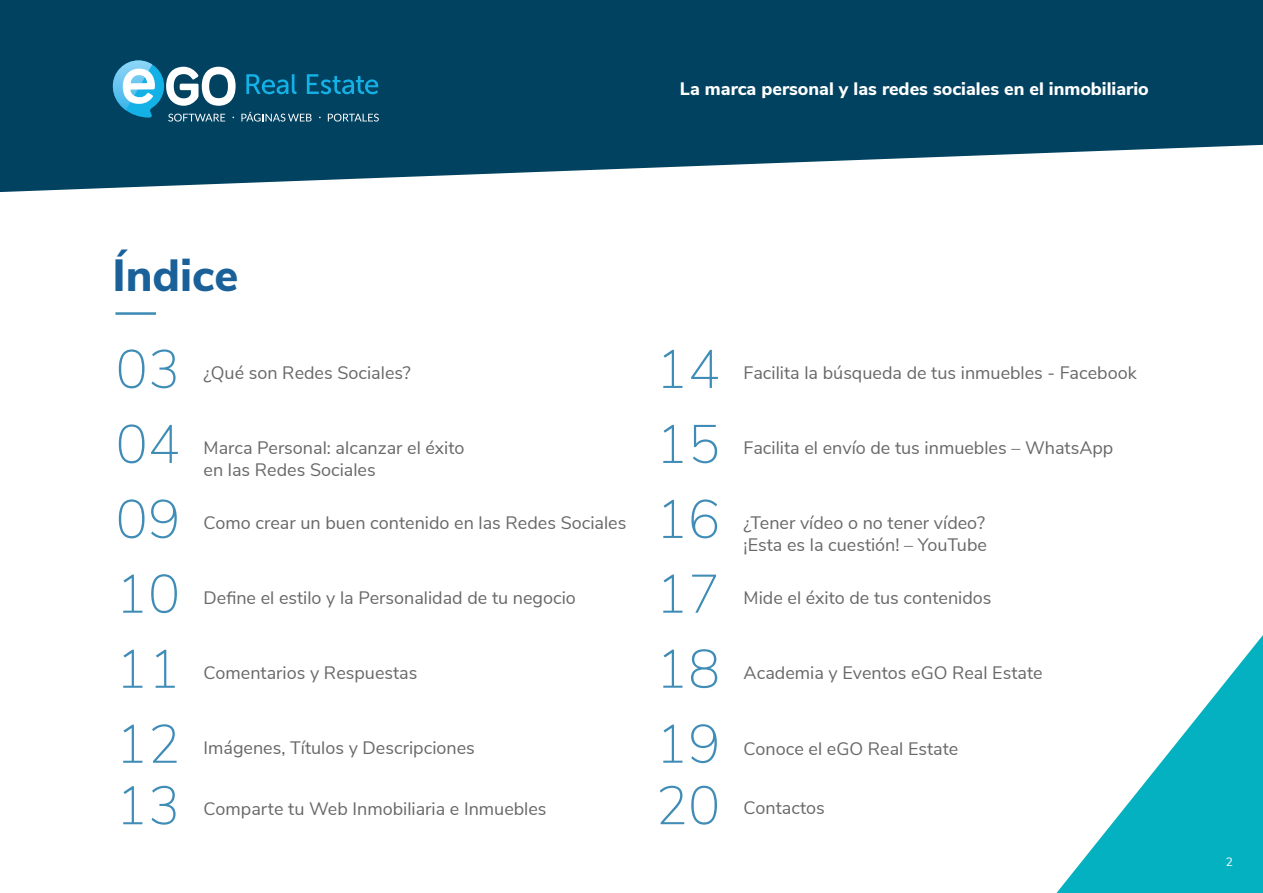
<style>
.page{position:relative;width:1263px;height:893px;background:#fff}
.page>*{position:absolute;margin:0;border:0;box-sizing:border-box;transform-origin:0 0}
.t1{font:200 54px/75px "Nunito Sans";color:#3f8cb7}
.t2{font:800 45px "Nunito Sans";color:#1a6199}
.t3{font:18px/21.6px "Nunito Sans";color:#696869}
.t4{font:800 18px "Nunito Sans";color:#fff}
.t5{font:12px "Nunito Sans";color:#fff}
</style>
<div class="page">
<svg style="left:1056px;top:635px;width:207px;height:258px"></svg>
<svg style="left:0;top:0;width:1263px;height:192px;background:#215a74"></svg>
<svg style="left:113px;top:60px;width:266px;height:62px;background:#2e708d"></svg>
<hr style="left:115px;top:312px;width:41px;height:3px;background:#3f8cb7">
<p class="t4" style="left:680px;top:76px;width:470px">La marca personal y las redes sociales en el inmobiliario</p>
<h2 class="t2" style="left:112px;top:243px;width:127px">Índice</h2>
<h1 class="t1" style="left:115px;top:329px;width:66px">03</h1>
<p class="t3" style="left:204px;top:361px;width:209px">¿Qué son Redes Sociales?</p>
<h1 class="t1" style="left:655px;top:329px;width:66px">14</h1>
<p class="t3" style="left:744px;top:361px;width:395px">Facilita la búsqueda de tus inmuebles - Facebook</p>
<h1 class="t1" style="left:115px;top:404px;width:66px">04</h1>
<p class="t3" style="left:204px;top:436px;width:262px">Marca Personal: alcanzar el éxito en las Redes Sociales</p>
<h1 class="t1" style="left:655px;top:404px;width:66px">15</h1>
<p class="t3" style="left:744px;top:436px;width:371px">Facilita el envío de tus inmuebles – WhatsApp</p>
<h1 class="t1" style="left:115px;top:479px;width:66px">09</h1>
<p class="t3" style="left:204px;top:511px;width:424px">Como crear un buen contenido en las Redes Sociales</p>
<h1 class="t1" style="left:655px;top:479px;width:66px">16</h1>
<p class="t3" style="left:744px;top:511px;width:245px">¿Tener vídeo o no tener vídeo? ¡Esta es la cuestión! – YouTube</p>
<h1 class="t1" style="left:115px;top:554px;width:66px">10<br>11</h1>
<p class="t3" style="left:204px;top:586px;width:374px">Define el estilo y la Personalidad de tu negocio</p>
<p class="t3" style="left:204px;top:661px;width:215px">Comentarios y Respuestas</p>
<h1 class="t1" style="left:655px;top:554px;width:66px">17</h1>
<h1 class="t1" style="left:655px;top:629px;width:66px">18</h1>
<p class="t3" style="left:744px;top:586px;width:249px">Mide el éxito de tus contenidos</p>
<p class="t3" style="left:744px;top:661px;width:300px">Academia y Eventos eGO Real Estate</p>
<h1 class="t1" style="left:115px;top:704px;width:66px">12</h1>
<p class="t3" style="left:204px;top:736px;width:273px">Imágenes, Títulos y Descripciones</p>
<h1 class="t1" style="left:655px;top:704px;width:66px">19</h1>
<p class="t3" style="left:744px;top:737px;width:216px">Conoce el eGO Real Estate</p>
<h1 class="t1" style="left:115px;top:766px;width:66px">13</h1>
<p class="t3" style="left:204px;top:797px;width:345px">Comparte tu Web Inmobiliaria e Inmuebles</p>
<h1 class="t1" style="left:655px;top:766px;width:66px">20</h1>
<p class="t3" style="left:744px;top:796px;width:83px">Contactos</p>
<p class="t5" style="left:1226px;top:853px;width:9px">2</p>
</div>
